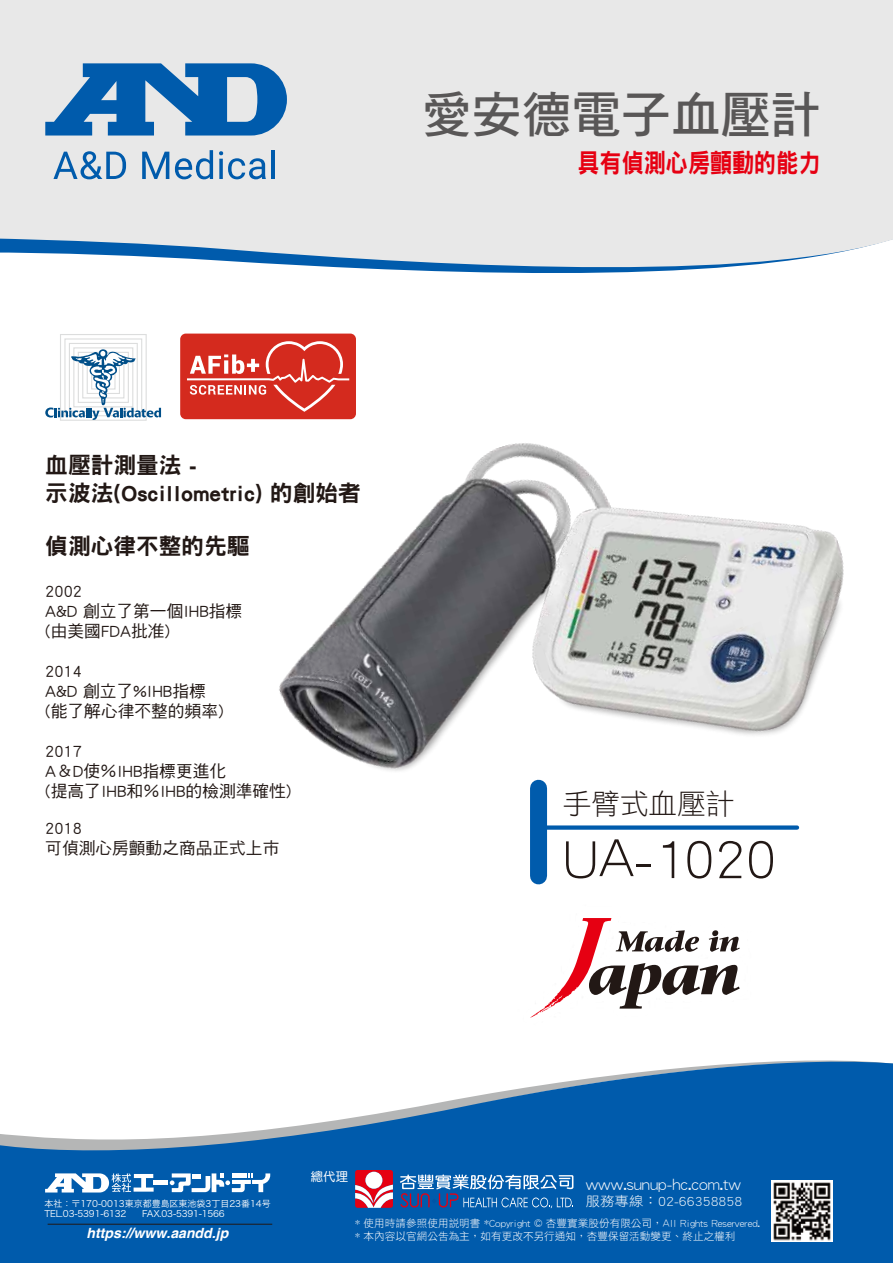
<style>
.page{position:relative;width:893px;height:1263px;background:#fff}
.page>*{position:absolute;margin:0;border:0;box-sizing:border-box;transform-origin:0 0}
.t1{font:55.95px "DF Hei Std W3";color:#221815}
.t2{font:49.8px "DF Hei Std W7";color:#595757}
.t3{font:28.65px "DF Hei Std W3";color:#221815}
.t4{font:26.1px "DF Hei Std W9";color:#e60012;scale:.84 1}
.t5{font:22.65px/27.3px "DF Hei Std W9";color:#221815}
.t6{font:16.95px "DF Hei Std W3";color:#fff}
.t7{font:16.65px/20.1px "DF Hei Std W5";color:#221815}
.t8{font:italic 700 14.1px "Helvetica";color:#fff}
.t9{font:13.5px "DF Hei Std W3";color:#fff;scale:1.07 1}
.t10{font:12.45px "DF Yuan Std W5";color:#fff}
.t11{font:10.65px/12.8px "DF Hei Std W3";color:#fff}
.t12{font:9px/10.6px "Hira Kaku Pro W3";color:#fff}
.t13{font:9px "Hira Kaku Pro W3";letter-spacing:-.02em;color:#fff}
</style>
<div class="page">
<svg style="left:0;top:1060px;width:893px;height:203px;fill:#005bac"></svg>
<svg style="left:0;top:0;width:893px;height:273px;background:#e1e4e6"></svg>
<svg style="left:53px;top:151px;width:73px;height:28px;background:#96b6d2"></svg>
<svg style="left:142px;top:152px;width:27px;height:27px"></svg>
<svg style="left:175px;top:150px;width:38px;height:29px"></svg>
<svg style="left:219px;top:151px;width:47px;height:28px"></svg>
<hr style="left:271px;top:150px;width:4px;height:29px;background:#005bac">
<svg style="left:45px;top:63px;width:242px;height:73px;background:#518cc1"></svg>
<div style="left:180px;top:334px;width:176px;height:85px;background:#d42a1e;border-radius:6px"></div>
<svg style="left:187px;top:355px;width:27px;height:40px"></svg>
<div style="left:60px;top:334px;width:87px;height:87px;border:1px solid #dcdddd"></div>
<div style="left:64px;top:338px;width:78px;height:78px;border:1px solid #dcdddd"></div>
<div style="left:69px;top:343px;width:69px;height:69px;border:1px solid #dcdddd"></div>
<div style="left:73px;top:347px;width:60px;height:60px;border:1px solid #dcdddd"></div>
<svg style="left:45px;top:349px;width:116px;height:71px"></svg>
<img style="left:214px;top:341px;width:630px;height:521px">
<hr style="left:48px;top:1224px;width:224px;height:1px;background:#221815">
<svg style="left:400px;top:1174px;width:173px;height:34px;background:#407bb8"></svg>
<svg style="left:355px;top:1170px;width:38px;height:38px"></svg>
<div style="left:365px;top:1172px;width:17px;height:17px;background:#fff;border-radius:50%"></div>
<hr style="left:153px;top:1181px;width:15px;height:4px;background:#fff">
<svg style="left:170px;top:1173px;width:100px;height:19px"></svg>
<svg style="left:45px;top:1173px;width:109px;height:19px"></svg>
<div style="left:530px;top:788px;width:17px;height:88px;background:#005bac"></div>
<div style="left:538px;top:825px;width:259px;height:5px;background:#005bac"></div>
<img style="left:475px;top:862px;width:321px;height:211px">
<svg style="left:530px;top:918px;width:210px;height:100px"></svg>
<img style="left:771px;top:1181px;width:61px;height:60px">
<h2 class="t2" style="left:422px;top:87px;width:400px">愛安德電子血壓計</h2>
<h3 class="t4" style="left:578px;top:149px;width:291px">具有偵測心房顫動的能力</h3>
<h3 class="t5" style="left:45px;top:451px;width:317px">血壓計測量法 -<br>示波法(Oscillometric) 的創始者</h3>
<h3 class="t5" style="left:45px;top:532px;width:206px">偵測心律不整的先驅</h3>
<p class="t7" style="left:45px;top:580px;width:199px">2002<br>A&amp;D 創立了第一個IHB指標(由美國FDA批准)</p>
<p class="t7" style="left:45px;top:661px;width:180px">2014<br>A&amp;D 創立了%IHB指標<br>(能了解心律不整的頻率)</p>
<p class="t7" style="left:45px;top:741px;width:248px">2017<br>A＆D使％IHB指標更進化<br>(提高了IHB和％IHB的檢測準確性)</p>
<p class="t7" style="left:45px;top:818px;width:236px">2018<br>可偵測心房顫動之商品正式上市</p>
<h3 class="t3" style="left:563px;top:788px;width:173px">手臂式血壓計</h3>
<h1 class="t1" style="left:563px;top:828px;width:215px">UA-1020</h1>
<p class="t12" style="left:44px;top:1197px;width:228px">本社：〒170-0013東京都豊島区東池袋3丁目23番14号<br>TEL.03-5391-6132</p>
<p class="t13" style="left:142px;top:1206px;width:84px">FAX.03-5391-1566</p>
<p class="t8" style="left:87px;top:1225px;width:143px">https://www.aandd.jp</p>
<p class="t10" style="left:311px;top:1170px;width:39px">總代理</p>
<p class="t6" style="left:586px;top:1175px;width:157px">www.sunup-hc.com.tw</p>
<p class="t9" style="left:586px;top:1194px;width:148px">服務專線：02-66358858</p>
<p class="t11" style="left:355px;top:1217px;width:406px">* 使用時請參照使用說明書 *Copyright © 杏豐實業股份有限公司，All Rights Reservered. * 本內容以官網公告為主，如有更改不另行通知，杏豐保留活動變更、終止之權利</p>
</div>
